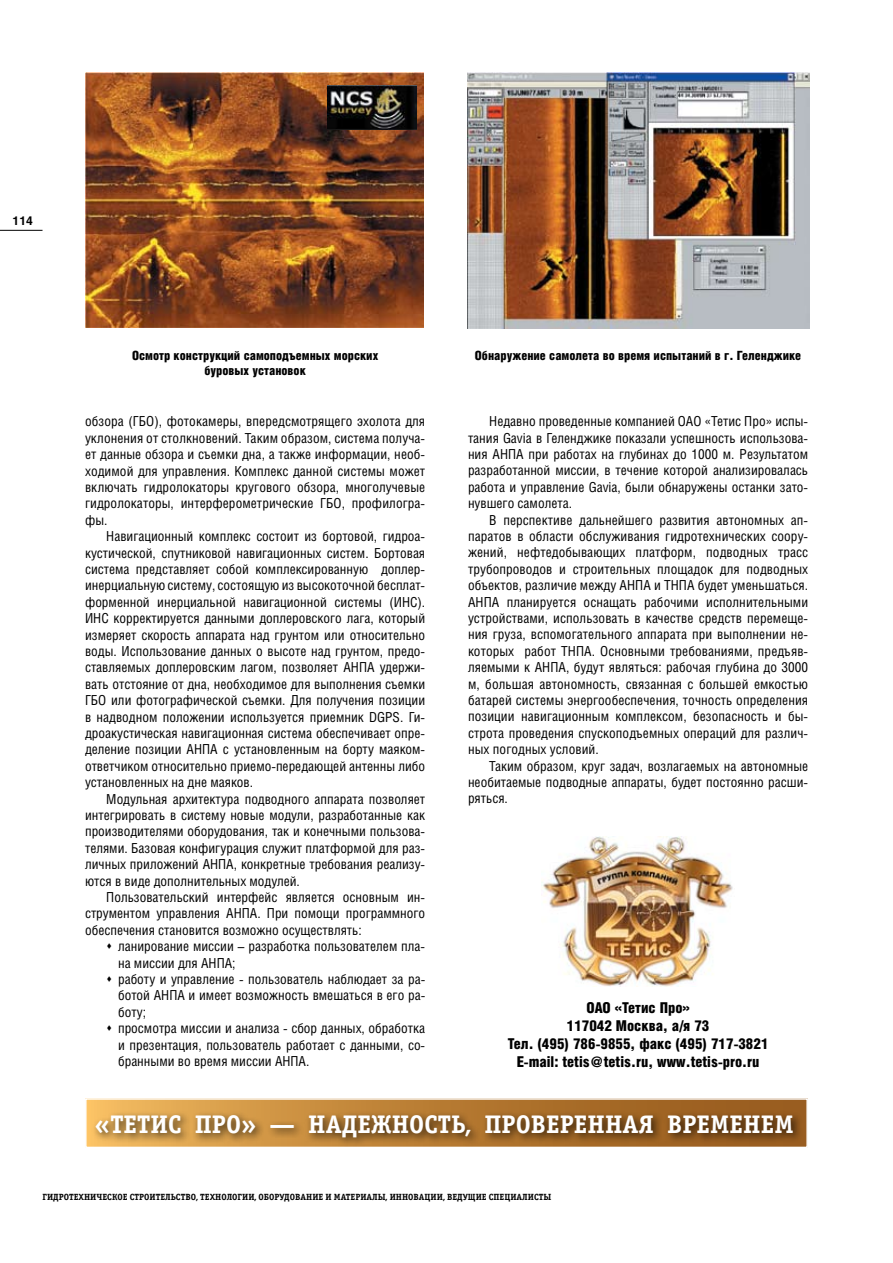
<style>
.page{position:relative;width:893px;height:1263px;background:#fff}
.page>*{position:absolute;margin:0;border:0;box-sizing:border-box;transform-origin:0 0}
.t1{font:700 25.5px "Officina Serif C";color:#fff}
.t2{font:900 15px/18px "Helios Cond";color:#000;text-align:center}
.t3{font:13.8px/16.4px "Helios Cond";color:#000;text-align:justify}
.t4{font:900 12.75px/15px "Helios Cond";color:#000;text-align:center}
.t5{font:700 12px "Helios";color:#000}
.t6{font:700 9px "Officina Serif C";color:#000}
</style>
<div class="page">
<svg style="left:88px;top:1101px;width:717px;height:44px;background:#bc8137"></svg>
<div style="left:85px;top:1098px;width:723px;height:50px;border:2px solid #fff"></div>
<div style="left:90px;top:1109px;width:712px;height:38px;background:#000;opacity:.75"></div>
<img style="left:541px;top:837px;width:192px;height:149px">
<img style="left:468px;top:72px;width:342px;height:257px">
<img style="left:85px;top:72px;width:339px;height:256px">
<img style="left:327px;top:85px;width:89px;height:45px">
<hr style="left:0;top:230px;width:43px;height:1px;background:#000">
<p class="t5" style="left:13px;top:214px;width:22px">114</p>
<p class="t4" style="left:132px;top:348px;width:248px">Осмотр конструкций самоподъемных морских буровых установок</p>
<p class="t4" style="left:475px;top:348px;width:328px">Обнаружение самолета во время испытаний в г. Геленджике</p>
<p class="t3" style="left:85px;top:413px;width:342px">обзора (ГБО), фотокамеры, впередсмотрящего эхолота для уклонения от столкновений. Таким образом, система получа&shy;ет данные обзора и съемки дна, а также информации, необ&shy;ходимой для управления. Комплекс данной системы может включать гидролокаторы кругового обзора, многолучевые гидролокаторы, интерферометрические ГБО, профилогра&shy;фы.</p>
<p class="t3" style="left:85px;top:528px;width:342px;text-indent:21px">Навигационный комплекс состоит из бортовой, гидроа&shy;кустической, спутниковой навигационных систем. Бортовая система представляет собой комплексированную доплер&shy;инерциальную систему, состоящую из высокоточной бесплат&shy;форменной инерциальной навигационной системы (ИНС).<br>ИНС корректируется данными доплеровского лага, который измеряет скорость аппарата над грунтом или относительно воды. Использование данных о высоте над грунтом, предо&shy;ставляемых доплеровским лагом, позволяет АНПА удержи&shy;вать отстояние от дна, необходимое для выполнения съемки ГБО или фотографической съемки. Для получения позиции в надводном положении используется приемник DGPS. Ги&shy;дроакустическая навигационная система обеспечивает опре&shy;деление позиции АНПА с установленным на борту маяком&shy;ответчиком относительно приемо-передающей антенны либо установленных на дне маяков.</p>
<p class="t3" style="left:85px;top:790px;width:342px;text-indent:21px">Модульная архитектура подводного аппарата позволяет интегрировать в систему новые модули, разработанные как производителями оборудования, так и конечными пользова&shy;телями. Базовая конфигурация служит платформой для раз&shy;личных приложений АНПА, конкретные требования реализу&shy;ются в виде дополнительных модулей.</p>
<p class="t3" style="left:85px;top:888px;width:342px;text-indent:21px">Пользовательский интерфейс является основным ин&shy;струментом управления АНПА. При помощи программного обеспечения становится возможно осуществлять:</p>
<p class="t3" style="left:118px;top:938px;width:309px;text-align:left">ланирование миссии – разработка пользователем пла&shy;на миссии для АНПА;<br>работу и управление - пользователь наблюдает за ра&shy;ботой АНПА и имеет возможность вмешаться в его ра&shy;боту;<br>просмотра миссии и анализа - сбор данных, обработка и презентация, пользователь работает с данными, со&shy;бранными во время миссии АНПА.</p>
<p class="t3" style="left:468px;top:413px;width:342px;text-indent:21px">Недавно проведенные компанией ОАО «Тетис Про» испы&shy;тания Gavia в Геленджике показали успешность использова&shy;ния АНПА при работах на глубинах до 1000 м. Результатом разработанной миссии, в течение которой анализировалась работа и управление Gavia, были обнаружены останки зато&shy;нувшего самолета.</p>
<p class="t3" style="left:468px;top:511px;width:342px;text-indent:21px">В перспективе дальнейшего развития автономных ап&shy;паратов в области обслуживания гидротехнических соору&shy;жений, нефтедобывающих платформ, подводных трасс трубопроводов и строительных площадок для подводных объектов, различие между АНПА и ТНПА будет уменьшаться.<br>АНПА планируется оснащать рабочими исполнительными устройствами, использовать в качестве средств перемеще&shy;ния груза, вспомогательного аппарата при выполнении не&shy;которых работ ТНПА. Основными требованиями, предъяв&shy;ляемыми к АНПА, будут являться: рабочая глубина до 3000 м, большая автономность, связанная с большей емкостью батарей системы энергообеспечения, точность определения позиции навигационным комплексом, безопасность и бы&shy;строта проведения спускоподъемных операций для различ&shy;ных погодных условий.</p>
<p class="t3" style="left:468px;top:757px;width:342px;text-indent:21px">Таким образом, круг задач, возлагаемых на автономные необитаемые подводные аппараты, будет постоянно расши&shy;ряться.</p>
<p class="t2" style="left:508px;top:998px;width:262px">ОАО «Тетис Про»<br>117042 Москва, а/я 73<br>Тел. (495) 786-9855, факс (495) 717-3821<br>E-mail: tetis@tetis.ru, www.tetis-pro.ru</p>
<h1 class="t1" style="left:95px;top:1110px;width:700px">«Тетис Про» — надежность, проверенная временем</h1>
<p class="t6" style="left:43px;top:1192px;width:510px">гидротехническое строительство, технологии, оборудование и материалы, инновации, ведущие специалисты</p>
</div>
